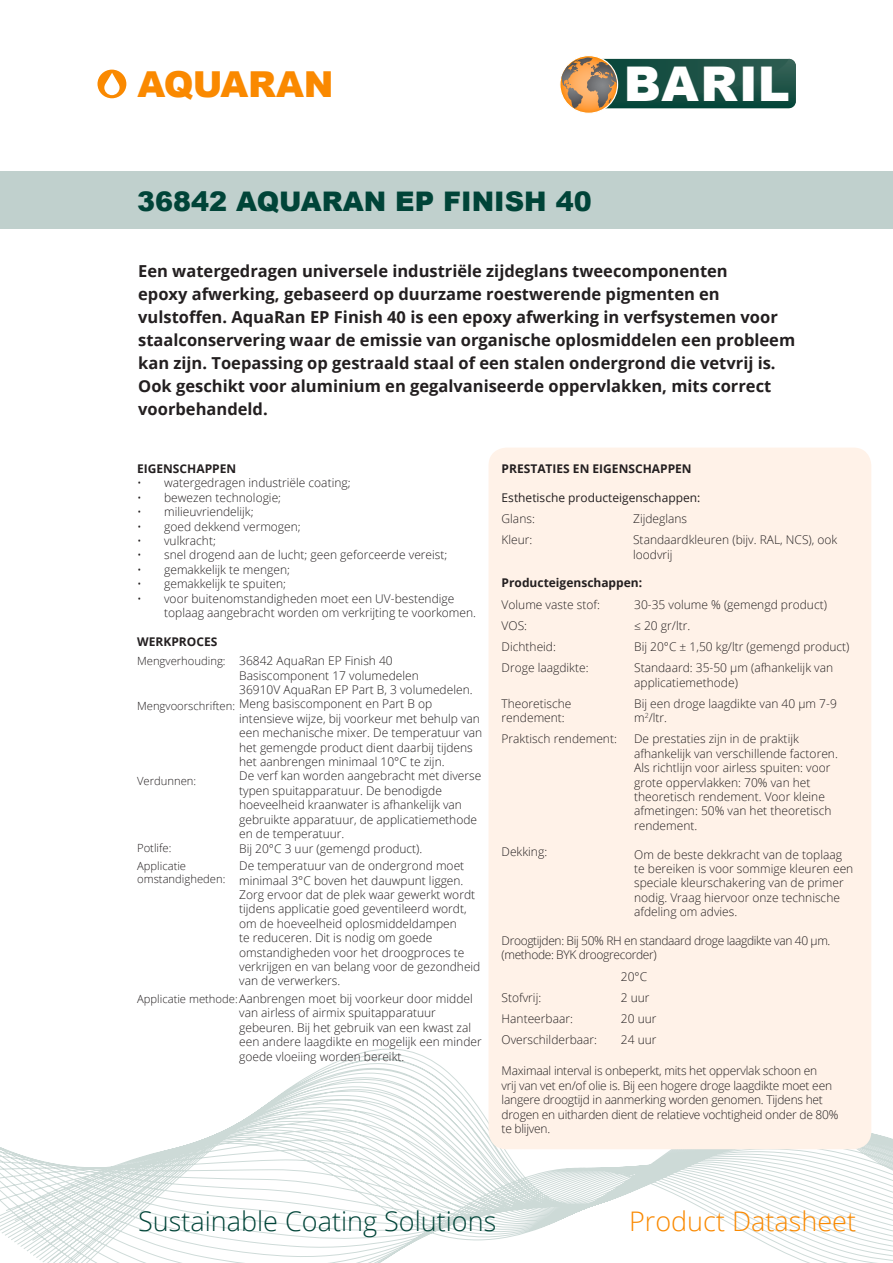
<style>
.page{position:relative;width:893px;height:1263px;background:#fff}
.page>*{position:absolute;margin:0;border:0;box-sizing:border-box;transform-origin:0 0}
.t1{font:900 47.85px "Arial";letter-spacing:.015em;color:#fff}
.t2{font:900 35.85px "Arial";letter-spacing:-.015em;color:#fa8900}
.t3{font:300 27px "Open Sans";color:#004438}
.t4{font:900 27px "Arial";color:#004438}
.t5{font:300 27px "Open Sans";color:#fa8900}
.t6{font:700 16.5px/23.1px "Open Sans";color:#231f20}
.t7{font:300 12px/14.4px "Open Sans";color:#231f20}
.t8{font:300 12px/14.4px "Open Sans";letter-spacing:-.02em;color:#231f20}
.t9{font:300 12px/14.4px "Open Sans";letter-spacing:-.03em;color:#231f20}
.t10{font:700 12px "Open Sans";color:#231f20}
.t11{font:12px "Open Sans";color:#231f20}
.t12{font:300 11.25px/13.5px "Open Sans";color:#231f20}
.s1{font-size:11.25px}
</style>
<div class="page">
<div style="left:0;top:171px;width:893px;height:58px;background:#c0d0cd"></div>
<svg style="left:0;top:1048px;width:893px;height:215px"></svg>
<svg style="left:560px;top:56px;width:58px;height:57px"></svg>
<div style="left:559px;top:55px;width:59px;height:59px;border:1px solid #fff;border-radius:50%"></div>
<svg style="left:561px;top:57px;width:235px;height:51px;background:#446452"></svg>
<div style="left:488px;top:448px;width:383px;height:701px;background:#fff2e8;border-radius:18px"></div>
<svg style="left:97px;top:70px;width:29px;height:28px"></svg>
<p class="t2" style="left:137px;top:58px;width:198px">AQUARAN</p>
<p class="t1" style="left:624px;top:49px;width:167px">BARIL</p>
<p class="t4" style="left:137px;top:182px;width:456px">36842 AQUARAN EP FINISH 40</p>
<p class="t6" style="left:138px;top:259px;width:658px">Een watergedragen universele industriële zijdeglans tweecomponenten<br>epoxy afwerking, gebaseerd op duurzame roestwerende pigmenten en vulstoffen. AquaRan EP Finish 40 is een epoxy afwerking in verfsystemen voor staalconservering waar de emissie van organische oplosmiddelen een probleem kan zijn. Toepassing op gestraald staal of een stalen ondergrond die vetvrij is.<br>Ook geschikt voor aluminium en gegalvaniseerde oppervlakken, mits correct voorbehandeld.</p>
<p class="t10" style="left:137px;top:460px;width:101px">EIGENSCHAPPEN</p>
<p class="t7" style="left:137px;top:475px;width:215px">• watergedragen industriële coating;</p>
<p class="t7" style="left:137px;top:490px;width:145px">• bewezen technologie;</p>
<p class="t7" style="left:137px;top:504px;width:118px">• milieuvriendelijk;</p>
<p class="t7" style="left:137px;top:519px;width:165px">• goed dekkend vermogen;</p>
<p class="t7" style="left:137px;top:533px;width:80px">• vulkracht;</p>
<p class="t7" style="left:137px;top:547px;width:312px">• snel drogend aan de lucht; geen geforceerde vereist;</p>
<p class="t7" style="left:137px;top:562px;width:154px">• gemakkelijk te mengen;</p>
<p class="t7" style="left:137px;top:576px;width:150px">• gemakkelijk te spuiten;</p>
<p class="t7" style="left:164px;top:591px;width:313px;text-indent:-27px">• voor buitenomstandigheden moet een UV-bestendige toplaag aangebracht worden om verkrijting te voorkomen.</p>
<p class="t10" style="left:137px;top:633px;width:82px">WERKPROCES</p>
<p class="t12" style="left:137px;top:653px;width:90px">Mengverhouding:</p>
<p class="t12" style="left:137px;top:698px;width:99px">Mengvoorschriften:</p>
<p class="t7" style="left:239px;top:653px;width:155px">36842 AquaRan EP Finish 40</p>
<p class="t7" style="left:239px;top:668px;width:235px">Basiscomponent 17 volumedelen<br>36910V AquaRan EP Part B, 3 volumedelen.</p>
<p class="t7" style="left:239px;top:697px;width:245px">Meng basiscomponent en Part B op intensieve wijze, bij voorkeur met behulp van een mechanische mixer. De temperatuur van het gemengde product dient daarbij tijdens het aanbrengen minimaal 10°C te zijn.</p>
<p class="t7" style="left:239px;top:769px;width:244px">De verf kan worden aangebracht met diverse typen spuitapparatuur. De benodigde hoeveelheid kraanwater is afhankelijk van gebruikte apparatuur, de applicatiemethode en de temperatuur.</p>
<p class="t7" style="left:239px;top:841px;width:185px">Bij 20°C 3 uur (gemengd product).</p>
<p class="t12" style="left:137px;top:773px;width:61px">Verdunnen:</p>
<p class="t12" style="left:137px;top:841px;width:36px">Potlife:</p>
<p class="t12" style="left:137px;top:858px;width:90px">Applicatie omstandigheden:</p>
<p class="t7" style="left:239px;top:858px;width:243px">De temperatuur van de ondergrond moet minimaal 3°C boven het dauwpunt liggen.<br>Zorg ervoor dat de plek waar gewerkt wordt tijdens applicatie goed geventileerd wordt, om de hoeveelheid oplosmiddeldampen<br>te reduceren. Dit is nodig om goede omstandigheden voor het droogproces te verkrijgen en van belang voor de gezondheid van de verwerkers.</p>
<p class="t7" style="left:137px;top:991px;width:337px"><span class="s1">Applicatie methode:</span>Aanbrengen moet bij voorkeur door middel</p>
<p class="t7" style="left:239px;top:1005px;width:244px">van airless of airmix spuitapparatuur gebeuren. Bij het gebruik van een kwast zal een andere laagdikte en mogelijk een minder goede vloeiing worden bereikt.</p>
<p class="t10" style="left:502px;top:460px;width:192px">PRESTATIES EN EIGENSCHAPPEN</p>
<p class="t11" style="left:502px;top:489px;width:200px">Esthetische producteigenschappen:</p>
<p class="t7" style="left:502px;top:511px;width:35px">Glans:</p>
<p class="t7" style="left:633px;top:511px;width:56px">Zijdeglans</p>
<p class="t7" style="left:502px;top:532px;width:32px">Kleur:</p>
<p class="t7" style="left:633px;top:532px;width:206px">Standaardkleuren (bijv. RAL, NCS), ook loodvrij</p>
<p class="t10" style="left:502px;top:574px;width:142px">Producteigenschappen:</p>
<p class="t7" style="left:502px;top:597px;width:100px">Volume vaste stof:</p>
<p class="t7" style="left:634px;top:597px;width:194px">30-35 volume % (gemengd product)</p>
<p class="t7" style="left:502px;top:618px;width:27px">VOS:</p>
<p class="t7" style="left:634px;top:618px;width:58px">≤ 20 gr/ltr.</p>
<p class="t7" style="left:502px;top:639px;width:56px">Dichtheid:</p>
<p class="t7" style="left:634px;top:639px;width:217px">Bij 20°C ± 1,50 kg/ltr (gemengd product)</p>
<p class="t7" style="left:502px;top:660px;width:88px">Droge laagdikte:</p>
<p class="t7" style="left:634px;top:660px;width:201px">Standaard: 35-50 μm (afhankelijk van applicatiemethode)</p>
<p class="t7" style="left:502px;top:696px;width:71px">Theoretische rendement:</p>
<p class="t7" style="left:634px;top:696px;width:204px">Bij een droge laagdikte van 40 μm 7-9 m<sup>2</sup>/ltr.</p>
<p class="t7" style="left:502px;top:731px;width:117px">Praktisch rendement:</p>
<p class="t7" style="left:634px;top:731px;width:205px">De prestaties zijn in de praktijk afhankelijk van verschillende factoren.<br>Als richtlijn voor airless spuiten: voor grote oppervlakken: 70% van het theoretisch rendement. Voor kleine afmetingen: 50% van het theoretisch rendement.</p>
<p class="t7" style="left:634px;top:847px;width:221px">Om de beste dekkracht van de toplaag te bereiken is voor sommige kleuren een speciale kleurschakering van de primer nodig. Vraag hiervoor onze technische afdeling om advies.</p>
<p class="t9" style="left:502px;top:933px;width:330px">Droogtijden: Bij 50% RH en standaard droge laagdikte van 40 μm. (methode: BYK droogrecorder)</p>
<p class="t7" style="left:621px;top:969px;width:28px">20°C</p>
<p class="t7" style="left:502px;top:990px;width:41px">Stofvrij:</p>
<p class="t7" style="left:621px;top:990px;width:30px">2 uur</p>
<p class="t7" style="left:502px;top:1011px;width:73px">Hanteerbaar:</p>
<p class="t7" style="left:621px;top:1011px;width:37px">20 uur</p>
<p class="t7" style="left:502px;top:1032px;width:97px">Overschilderbaar:</p>
<p class="t7" style="left:621px;top:1032px;width:37px">24 uur</p>
<p class="t8" style="left:502px;top:1063px;width:338px">Maximaal interval is onbeperkt, mits het oppervlak schoon en<br>vrij van vet en/of olie is. Bij een hogere droge laagdikte moet een langere droogtijd in aanmerking worden genomen. Tijdens het drogen en uitharden dient de relatieve vochtigheid onder de 80% te blijven.</p>
<p class="t7" style="left:502px;top:844px;width:47px">Dekking:</p>
<p class="t3" style="left:138px;top:1203px;width:360px">Sustainable Coating Solutions</p>
<p class="t5" style="left:629px;top:1203px;width:228px">Product Datasheet</p>
</div>
